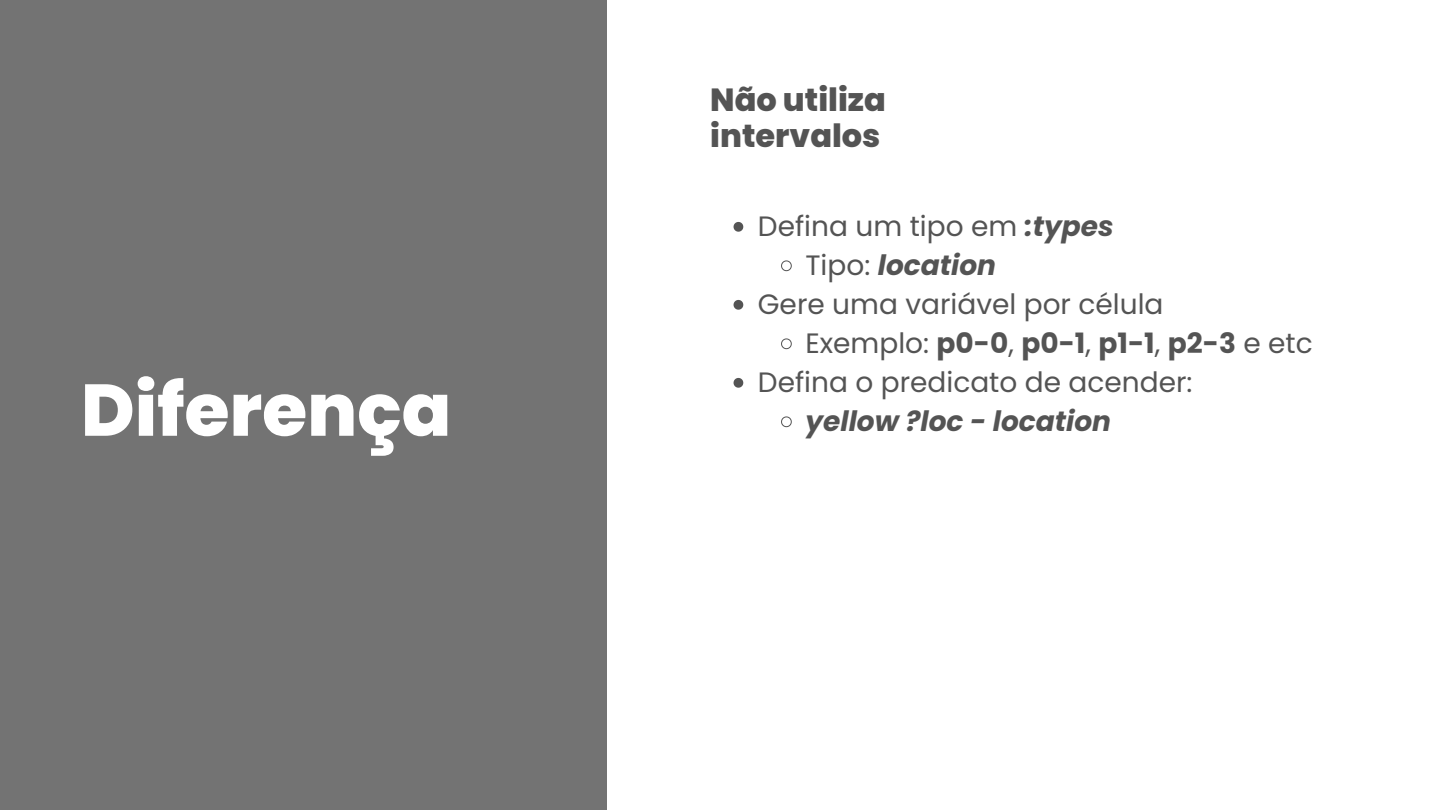
<style>
.page{position:relative;width:1440px;height:810px;background:#fff}
.page>*{position:absolute;margin:0;border:0;box-sizing:border-box;transform-origin:0 0}
.t1{font:800 73.1px "Poppins";color:#fff}
.t2{font:800 32px/36px "Poppins";color:#545454}
.t3{font:28px "Poppins";color:#545454}
.t4{font:italic 700 28px "Poppins";color:#545454}
.t5{font:700 28px "Poppins";color:#545454}
.s1{font-weight:700;font-style:italic}
.s2{font-weight:400;font-style:normal}
.s3{font-weight:400}
</style>
<div class="page">
<div style="left:0;top:0;width:607px;height:810px;background:#737373"></div>
<svg style="left:734px;top:222px;width:9px;height:10px"></svg>
<svg style="left:781px;top:260px;width:11px;height:12px"></svg>
<svg style="left:734px;top:300px;width:9px;height:10px"></svg>
<svg style="left:781px;top:338px;width:11px;height:12px"></svg>
<svg style="left:734px;top:378px;width:9px;height:10px"></svg>
<svg style="left:781px;top:416px;width:11px;height:12px"></svg>
<h1 class="t1" style="left:81px;top:359px;width:372px">Diferença</h1>
<h2 class="t2" style="left:710px;top:82px;width:177px">Não utiliza intervalos</h2>
<p class="t3" style="left:758px;top:207px;width:357px">Defina um tipo em <span class="s1">:types</span></p>
<p class="t4" style="left:805px;top:246px;width:192px"><span class="s2">Tipo:</span> location</p>
<p class="t3" style="left:758px;top:285px;width:407px">Gere uma variável por célula</p>
<p class="t5" style="left:805px;top:324px;width:509px"><span class="s3">Exemplo:</span> p0-0<span class="s3">,</span> p0-1<span class="s3">,</span> p1-1<span class="s3">,</span> p2-3 <span class="s3">e etc</span></p>
<p class="t3" style="left:758px;top:363px;width:436px">Defina o predicato de acender:</p>
<p class="t4" style="left:805px;top:402px;width:307px">yellow ?loc - location</p>
</div>
